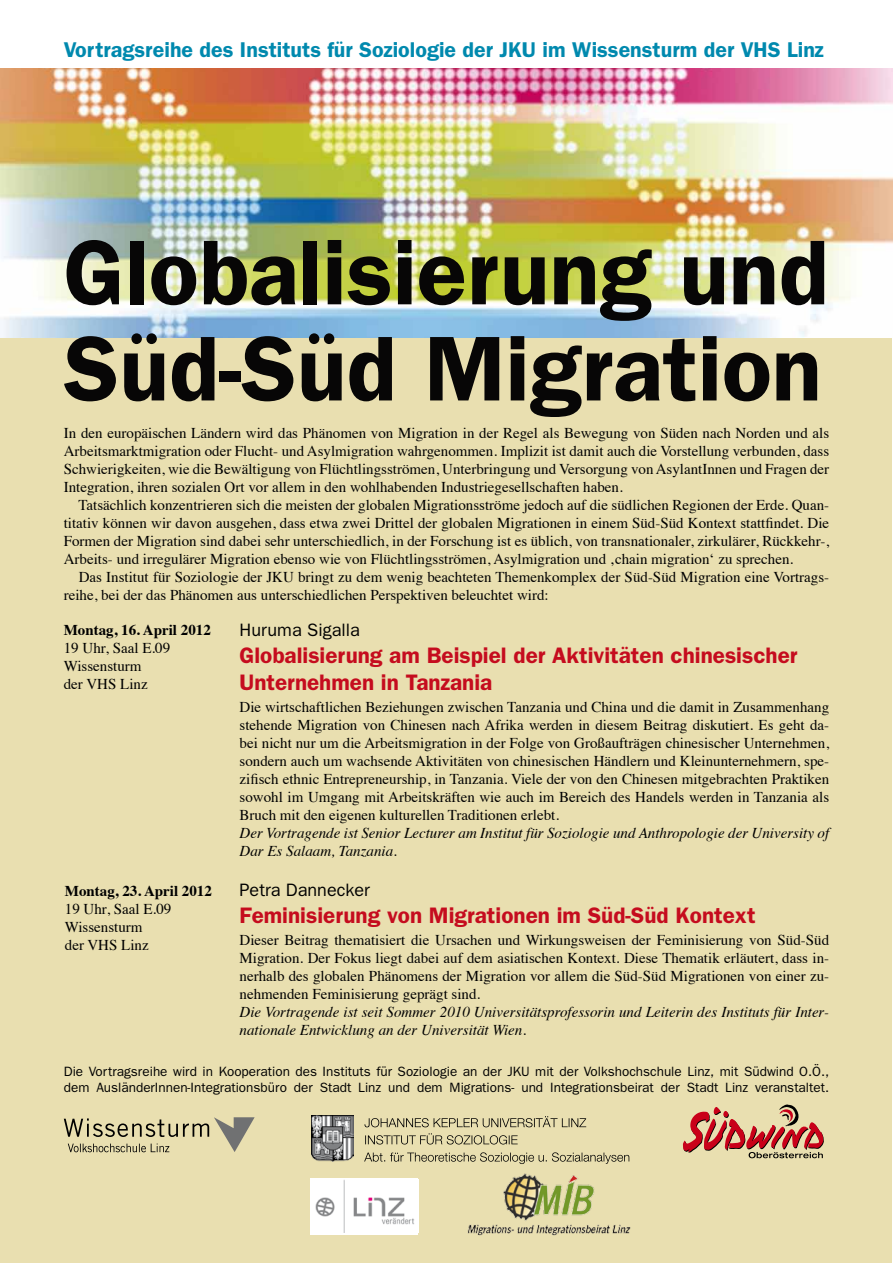
<style>
.page{position:relative;width:893px;height:1263px;background:#fff}
.page>*{position:absolute;margin:0;border:0;box-sizing:border-box;transform-origin:0 0}
.t1{font:600 92.4px/96.1px "Franklin Gothic";color:#070606}
.t2{font:600 22.5px/27px "Franklin Gothic";color:#c50c1e}
.t3{font:600 21.45px "Franklin Gothic";color:#0089ae}
.t4{font:18px "Franklin Gothic";color:#000}
.t5{font:15px/18px "Times";color:#000;text-align:justify}
.t6{font:italic 15px/18px "Times";color:#000}
.t7{font:700 15px "Times";color:#000}
.t8{font:13.5px/16.2px "Franklin Gothic";color:#000}
</style>
<div class="page">
<div style="left:1px;top:328px;width:891px;height:935px;background:#e9dfb0"></div>
<img style="left:0;top:68px;width:893px;height:269px">
<svg style="left:64px;top:1117px;width:191px;height:35px"></svg>
<img style="left:311px;top:1116px;width:42px;height:46px">
<svg style="left:364px;top:1116px;width:222px;height:11px"></svg>
<svg style="left:365px;top:1133px;width:153px;height:11px"></svg>
<svg style="left:364px;top:1152px;width:265px;height:12px"></svg>
<svg style="left:683px;top:1104px;width:141px;height:54px"></svg>
<img style="left:467px;top:1173px;width:164px;height:63px">
<div style="left:310px;top:1178px;width:108px;height:56px;background:#fff"></div>
<img style="left:316px;top:1180px;width:98px;height:53px">
<h3 class="t3" style="left:64px;top:37px;width:762px">Vortragsreihe des Instituts für Soziologie der JKU im Wissensturm der VHS Linz</h3>
<h1 class="t1" style="left:64px;top:222px;width:766px">Globalisierung und<br>Süd-Süd Migration</h1>
<p class="t5" style="left:64px;top:422px;width:767px">In den europäischen Ländern wird das Phänomen von Migration in der Regel als Bewegung von Süden nach Norden und als Arbeitsmarktmigration oder Flucht- und Asylmigration wahrgenommen. Implizit ist damit auch die Vorstellung verbunden, dass Schwierigkeiten, wie die Bewältigung von Flüchtlingsströmen, Unterbringung und Versorgung von AsylantInnen und Fragen der Integration, ihren sozialen Ort vor allem in den wohlhabenden Industriegesellschaften haben.</p>
<p class="t5" style="left:64px;top:494px;width:767px;text-indent:15px">Tatsächlich konzentrieren sich die meisten der globalen Migrationsströme jedoch auf die südlichen Regionen der Erde. Quan&shy;titativ können wir davon ausgehen, dass etwa zwei Drittel der globalen Migrationen in einem Süd-Süd Kontext stattfindet. Die Formen der Migration sind dabei sehr unterschiedlich, in der Forschung ist es üblich, von transnationaler, zirkulärer, Rückkehr-, Arbeits- und irregulärer Migration ebenso wie von Flüchtlingsströmen, Asylmigration und ‚chain migration‘ zu sprechen.</p>
<p class="t5" style="left:64px;top:566px;width:767px;text-indent:15px">Das Institut für Soziologie der JKU bringt zu dem wenig beachteten Themenkomplex der Süd-Süd Migration eine Vortrags&shy;reihe, bei der das Phänomen aus unterschiedlichen Perspektiven beleuchtet wird:</p>
<p class="t4" style="left:240px;top:620px;width:122px">Huruma Sigalla</p>
<h2 class="t2" style="left:240px;top:641px;width:559px">Globalisierung am Beispiel der Aktivitäten chinesischer<br>Unternehmen in Tanzania</h2>
<p class="t5" style="left:240px;top:697px;width:591px">Die wirtschaftlichen Beziehungen zwischen Tanzania und China und die damit in Zusammenhang stehende Migration von Chinesen nach Afrika werden in diesem Beitrag diskutiert. Es geht da&shy;bei nicht nur um die Arbeitsmigration in der Folge von Großaufträgen chinesischer Unternehmen, sondern auch um wachsende Aktivitäten von chinesischen Händlern und Kleinunternehmern, spe&shy;zifisch ethnic Entrepreneurship, in Tanzania. Viele der von den Chinesen mitgebrachten Praktiken sowohl im Umgang mit Arbeitskräften wie auch im Bereich des Handels werden in Tanzania als Bruch mit den eigenen kulturellen Traditionen erlebt.</p>
<p class="t6" style="left:240px;top:823px;width:591px">Der Vortragende ist Senior Lecturer am Institut für Soziologie und Anthropologie der University of<br>Dar Es Salaam, Tanzania.</p>
<p class="t4" style="left:240px;top:879px;width:132px">Petra Dannecker</p>
<h2 class="t2" style="left:240px;top:901px;width:518px">Feminisierung von Migrationen im Süd-Süd Kontext</h2>
<p class="t5" style="left:240px;top:930px;width:591px">Dieser Beitrag thematisiert die Ursachen und Wirkungsweisen der Feminisierung von Süd-Süd Migration. Der Fokus liegt dabei auf dem asiatischen Kontext. Diese Thematik erläutert, dass in&shy;nerhalb des globalen Phänomens der Migration vor allem die Süd-Süd Migrationen von einer zu&shy;nehmenden Feminisierung geprägt sind.</p>
<p class="t6" style="left:240px;top:1002px;width:591px">Die Vortragende ist seit Sommer 2010 Universitätsprofessorin und Leiterin des Instituts für Inter&shy;nationale Entwicklung an der Universität Wien.</p>
<p class="t7" style="left:64px;top:615px;width:149px">Montag, 16. April 2012</p>
<p class="t5" style="left:64px;top:638px;width:108px;text-align:left">19 Uhr, Saal E.09<br>Wissensturm<br>der VHS Linz</p>
<p class="t7" style="left:65px;top:877px;width:149px">Montag, 23. April 2012</p>
<p class="t5" style="left:65px;top:899px;width:108px;text-align:left">19 Uhr, Saal E.09<br>Wissensturm<br>der VHS Linz</p>
<p class="t8" style="left:64px;top:1063px;width:767px">Die Vortragsreihe wird in Kooperation des Instituts für Soziologie an der JKU mit der Volkshochschule Linz, mit Südwind O.Ö., dem AusländerInnen-Integrationsbüro der Stadt Linz und dem Migrations- und Integrationsbeirat der Stadt Linz veranstaltet.</p>
</div>
